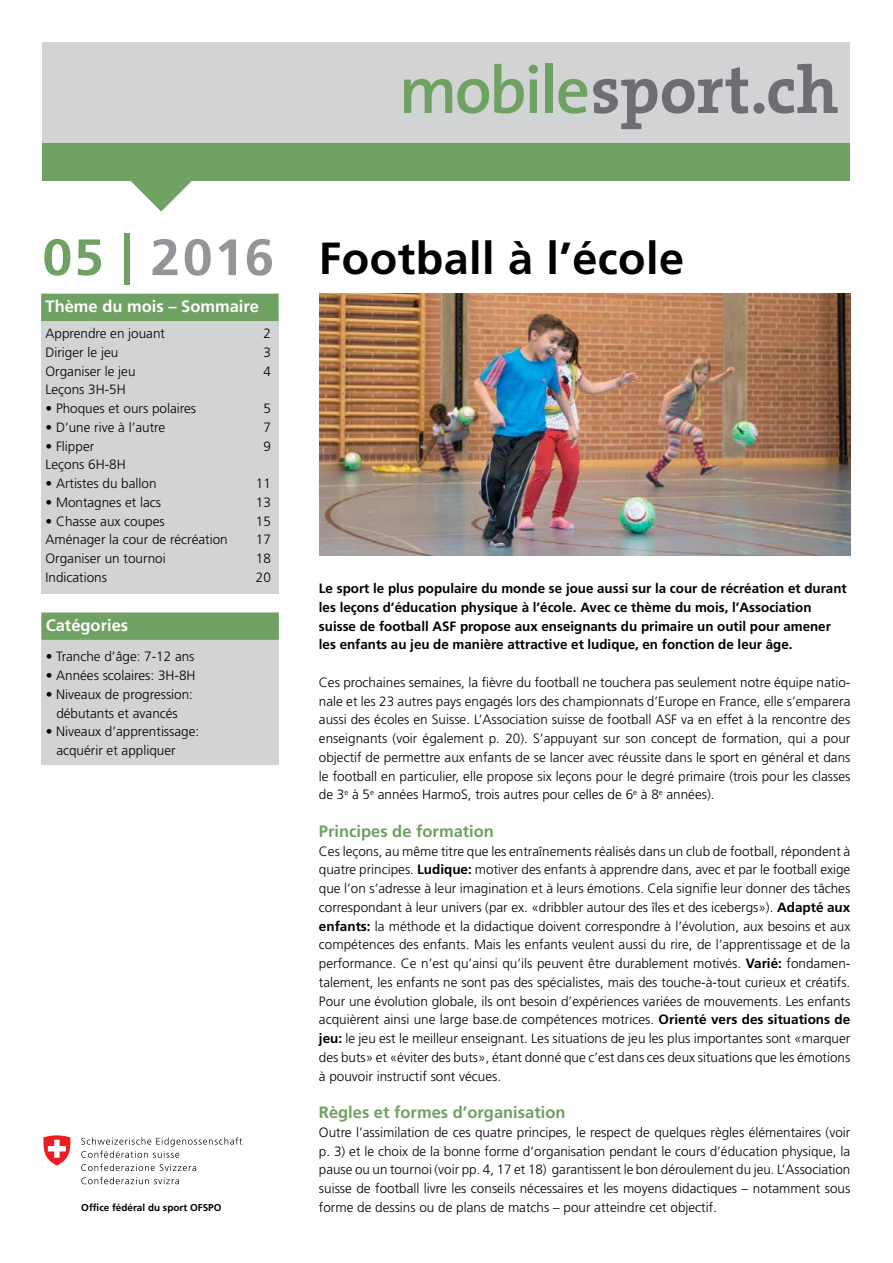
<style>
.page{position:relative;width:893px;height:1263px;background:#fff}
.page>*{position:absolute;margin:0;border:0;box-sizing:border-box;transform-origin:0 0}
.H1_Monat{font:700 51px "Frutiger LT";letter-spacing:.03em;color:#939598;scale:1.05 1}
.H1_Haupttitel{font:700 45px "Frutiger LT";letter-spacing:.01em;color:#000}
.H2_Titel_gruen_11pt{font:700 16.5px "Frutiger LT";color:#6fa162}
.t1{font:700 16.5px "Frutiger LT";color:#fff}
.P_Gundtext_f{font:300 13.5px/18.8px "Frutiger LT";color:#000;text-align:justify}
.P_Lead{font:700 13.5px/18.8px "Frutiger LT";color:#000}
.t2{font:700 9.9px "Frutiger LT";color:#000}
.s1{color:#6fa162}
.s2{font-weight:700}
</style>
<div class="page">
<div style="left:43px;top:43px;width:807px;height:100px;background:#d1d3d4"></div>
<div style="left:43px;top:143px;width:807px;height:38px;background:#6fa162"></div>
<svg style="left:404px;top:64px;width:134px;height:50px"></svg>
<div style="left:545px;top:64px;width:8px;height:49px;background:#6fa162"></div>
<svg style="left:558px;top:79px;width:29px;height:35px"></svg>
<svg style="left:593px;top:67px;width:155px;height:62px"></svg>
<div style="left:754px;top:103px;width:10px;height:11px;background:#6d6e71;border-radius:50%"></div>
<svg style="left:768px;top:64px;width:70px;height:50px"></svg>
<svg style="left:81px;top:1137px;width:161px;height:21px"></svg>
<svg style="left:81px;top:1164px;width:115px;height:7px"></svg>
<svg style="left:81px;top:1177px;width:98px;height:7px"></svg>
<svg style="left:43px;top:1135px;width:28px;height:30px"></svg>
<div style="left:41px;top:613px;width:238px;height:152px;background:#d1d3d4"></div>
<div style="left:41px;top:613px;width:238px;height:27px;background:#6fa162"></div>
<div style="left:41px;top:294px;width:238px;height:300px;background:#d1d3d4"></div>
<div style="left:41px;top:294px;width:238px;height:27px;background:#6fa162"></div>
<img style="left:319px;top:293px;width:531px;height:263px">
<svg style="left:130px;top:181px;width:62px;height:31px"></svg>
<h1 class="H1_Monat" style="left:43px;top:227px;width:222px"><span class="s1">05 |</span> 2016</h1>
<p class="t1" style="left:45px;top:296px;width:215px">Thème du mois – Sommaire</p>
<p class="P_Gundtext_f" style="left:45px;top:324px;width:121px">Apprendre en jouant</p>
<p class="P_Gundtext_f" style="left:263px;top:324px;width:9px">2</p>
<p class="P_Gundtext_f" style="left:45px;top:343px;width:74px">Diriger le jeu</p>
<p class="P_Gundtext_f" style="left:263px;top:343px;width:9px">3</p>
<p class="P_Gundtext_f" style="left:45px;top:362px;width:92px">Organiser le jeu</p>
<p class="P_Gundtext_f" style="left:263px;top:362px;width:9px">4</p>
<p class="P_Gundtext_f" style="left:45px;top:380px;width:82px">Leçons 3H-5H</p>
<p class="P_Gundtext_f" style="left:45px;top:399px;width:152px">• Phoques et ours polaires</p>
<p class="P_Gundtext_f" style="left:263px;top:399px;width:9px">5</p>
<p class="P_Gundtext_f" style="left:45px;top:418px;width:121px">• D’une rive à l’autre</p>
<p class="P_Gundtext_f" style="left:263px;top:418px;width:9px">7</p>
<p class="P_Gundtext_f" style="left:45px;top:437px;width:50px">• Flipper</p>
<p class="P_Gundtext_f" style="left:263px;top:437px;width:9px">9</p>
<p class="P_Gundtext_f" style="left:45px;top:455px;width:82px">Leçons 6H-8H</p>
<p class="P_Gundtext_f" style="left:45px;top:474px;width:113px">• Artistes du ballon</p>
<p class="P_Gundtext_f" style="left:256px;top:474px;width:17px">11</p>
<p class="P_Gundtext_f" style="left:45px;top:493px;width:117px">• Montagnes et lacs</p>
<p class="P_Gundtext_f" style="left:256px;top:493px;width:17px">13</p>
<p class="P_Gundtext_f" style="left:45px;top:512px;width:121px">• Chasse aux coupes</p>
<p class="P_Gundtext_f" style="left:256px;top:512px;width:17px">15</p>
<p class="P_Gundtext_f" style="left:45px;top:530px;width:184px">Aménager la cour de récréation</p>
<p class="P_Gundtext_f" style="left:256px;top:530px;width:17px">17</p>
<p class="P_Gundtext_f" style="left:45px;top:549px;width:122px">Organiser un tournoi</p>
<p class="P_Gundtext_f" style="left:256px;top:549px;width:17px">18</p>
<p class="P_Gundtext_f" style="left:45px;top:568px;width:63px">Indications</p>
<p class="P_Gundtext_f" style="left:256px;top:568px;width:17px">20</p>
<p class="t1" style="left:46px;top:615px;width:84px">Catégories</p>
<p class="P_Gundtext_f" style="left:46px;top:647px;width:150px">• Tranche d’âge: 7-12 ans</p>
<p class="P_Gundtext_f" style="left:46px;top:666px;width:151px">• Années scolaires: 3H-8H</p>
<p class="P_Gundtext_f" style="left:46px;top:685px;width:149px;text-align:center">• Niveaux de progression: débutants et avancés</p>
<p class="P_Gundtext_f" style="left:56px;top:722px;width:144px;text-indent:-11px">• Niveaux d’apprentissage: acquérir et appliquer</p>
<p class="t2" style="left:81px;top:1202px;width:142px">Office fédéral du sport OFSPO</p>
<h1 class="H1_Haupttitel" style="left:319px;top:232px;width:367px">Football à l’école</h1>
<p class="P_Lead" style="left:319px;top:579px;width:529px">Le sport le plus populaire du monde se joue aussi sur la cour de récréation et durant les leçons d’éducation physique à l’école. Avec ce thème du mois, l’Association suisse de football ASF propose aux enseignants du primaire un outil pour amener les enfants au jeu de manière attractive et ludique, en fonction de leur âge.</p>
<p class="P_Gundtext_f" style="left:319px;top:673px;width:533px">Ces prochaines semaines, la fièvre du football ne touchera pas seulement notre équipe natio&shy;nale et les 23 autres pays engagés lors des championnats d’Europe en France, elle s’emparera aussi des écoles en Suisse. L’Association suisse de football ASF va en effet à la rencontre des enseignants (voir également p. 20). S’appuyant sur son concept de formation, qui a pour objectif de permettre aux enfants de se lancer avec réussite dans le sport en général et dans le football en particulier, elle propose six leçons pour le degré primaire (trois pour les classes de 3<sup>e</sup> à 5<sup>e</sup> années HarmoS, trois autres pour celles de 6<sup>e</sup> à 8<sup>e</sup> années).</p>
<h2 class="H2_Titel_gruen_11pt" style="left:319px;top:821px;width:177px">Principes de formation</h2>
<p class="P_Gundtext_f" style="left:319px;top:842px;width:533px">Ces leçons, au même titre que les entraînements réalisés dans un club de football, répondent à quatre principes. <span class="s2">Ludique:</span> motiver des enfants à apprendre dans, avec et par le football exige que l’on s’adresse à leur imagination et à leurs émotions. Cela signifie leur donner des tâches correspondant à leur univers (par ex. «dribbler autour des îles et des icebergs»). <span class="s2">Adapté aux enfants:</span> la méthode et la didactique doivent correspondre à l’évolution, aux besoins et aux compétences des enfants. Mais les enfants veulent aussi du rire, de l’apprentissage et de la performance. Ce n’est qu’ainsi qu’ils peuvent être durablement motivés. <span class="s2">Varié:</span> fondamen&shy;talement, les enfants ne sont pas des spécialistes, mais des touche-à-tout curieux et créatifs.<br>Pour une évolution globale, ils ont besoin d’expériences variées de mouvements. Les enfants acquièrent ainsi une large base.de compétences motrices. <span class="s2">Orienté vers des situations de jeu:</span> le jeu est le meilleur enseignant. Les situations de jeu les plus importantes sont «marquer des buts» et «éviter des buts», étant donné que c’est dans ces deux situations que les émotions à pouvoir instructif sont vécues.</p>
<h2 class="H2_Titel_gruen_11pt" style="left:319px;top:1103px;width:248px">Règles et formes d’organisation</h2>
<p class="P_Gundtext_f" style="left:319px;top:1123px;width:533px">Outre l’assimilation de ces quatre principes, le respect de quelques règles élémentaires (voir p. 3) et le choix de la bonne forme d’organisation pendant le cours d’éducation physique, la pause ou un tournoi (voir pp. 4, 17 et 18) garantissent le bon déroulement du jeu. L’Association suisse de football livre les conseils nécessaires et les moyens didactiques – notamment sous forme de dessins ou de plans de matchs – pour atteindre cet objectif.</p>
</div>
